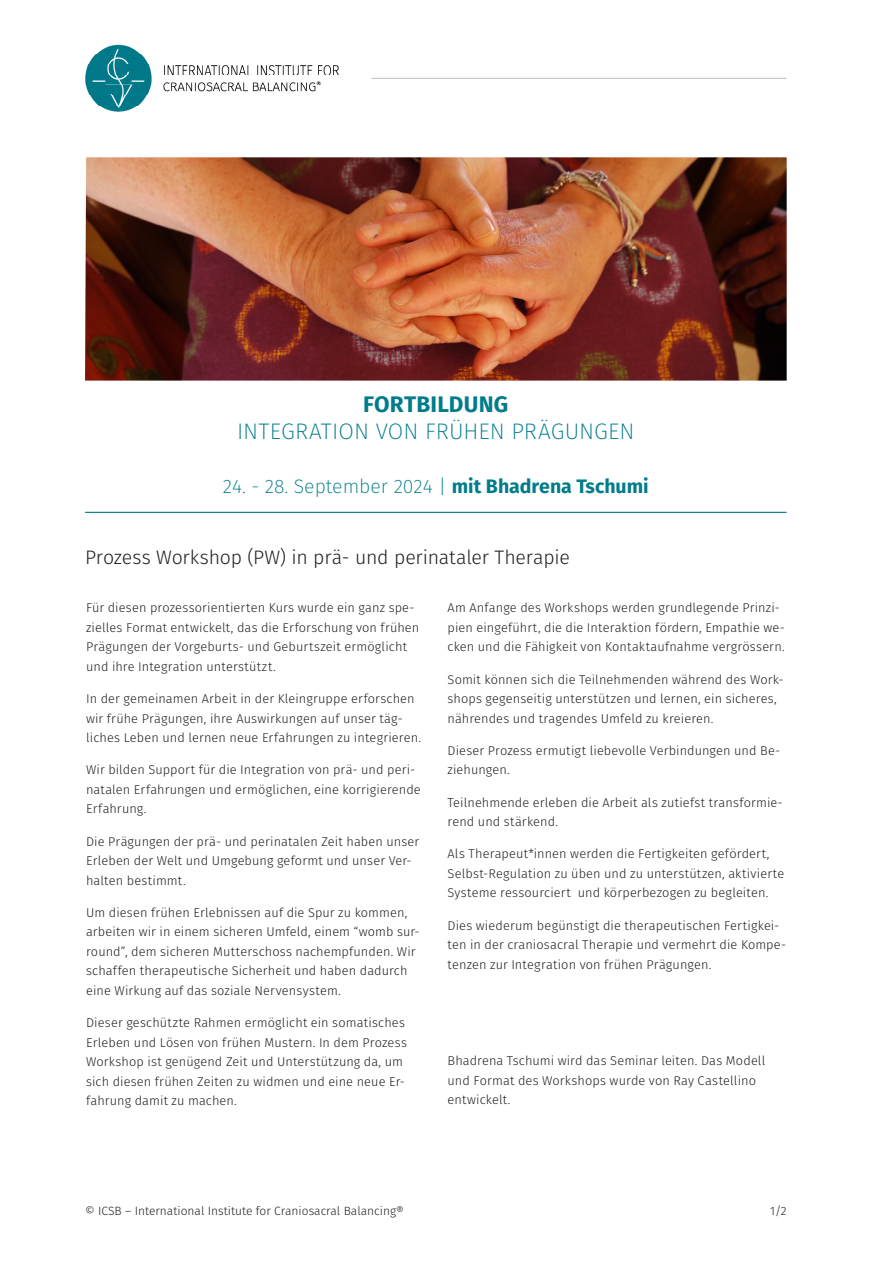
<style>
.page{position:relative;width:893px;height:1263px;background:#fff}
.page>*{position:absolute;margin:0;border:0;box-sizing:border-box;transform-origin:0 0}
.t1{font:200 22.5px "Fira Sans";color:#007c8b}
.t2{font:700 22.5px "Fira Sans";letter-spacing:.01em;color:#007c8b}
._1__Titel{font:300 19.5px "Fira Sans";letter-spacing:-.01em;color:#231f20}
.t3{font:200 19.5px "Fira Sans";color:#007c8b}
.Grundtext{font:300 12.75px/19.5px "Fira Sans";letter-spacing:.01em;color:#231f20}
.t4{font:300 12px "Fira Sans";color:#231f20}
.s1{font-weight:700}
</style>
<div class="page">
<img style="left:85px;top:44px;width:254px;height:68px">
<hr style="left:371px;top:78px;width:416px;height:1px;background:#bcbdc0">
<hr style="left:85px;top:512px;width:702px;height:1px;background:#007c8b">
<img style="left:85px;top:157px;width:702px;height:224px">
<p class="t2" style="left:363px;top:385px;width:147px">FORTBILDUNG</p>
<p class="t1" style="left:237px;top:415px;width:399px">INTEGRATION VON FRÜHEN PRÄGUNGEN</p>
<p class="t3" style="left:223px;top:472px;width:427px">24. - 28. September 2024 | <span class="s1">mit Bhadrena Tschumi</span></p>
<p class="_1__Titel" style="left:85px;top:543px;width:486px">Prozess Workshop (PW) in prä- und perinataler Therapie</p>
<p class="Grundtext" style="left:86px;top:598px;width:335px">Für diesen prozessorientierten Kurs wurde ein ganz spe&shy;zielles Format entwickelt, das die Erforschung von frühen Prägungen der Vorgeburts- und Geburtszeit ermöglicht und ihre Integration unterstützt.</p>
<p class="Grundtext" style="left:86px;top:689px;width:336px">In der gemeinamen Arbeit in der Kleingruppe erforschen wir frühe Prägungen, ihre Auswirkungen auf unser täg&shy;liches Leben und lernen neue Erfahrungen zu integrieren.</p>
<p class="Grundtext" style="left:86px;top:760px;width:336px">Wir bilden Support für die Integration von prä- und peri&shy;natalen Erfahrungen und ermöglichen, eine korrigierende<br>Erfahrung.</p>
<p class="Grundtext" style="left:86px;top:831px;width:335px">Die Prägungen der prä- und perinatalen Zeit haben unser<br>Erleben der Welt und Umgebung geformt und unser Ver&shy;halten bestimmt.</p>
<p class="Grundtext" style="left:86px;top:903px;width:335px">Um diesen frühen Erlebnissen auf die Spur zu kommen, arbeiten wir in einem sicheren Umfeld, einem “womb sur&shy;round”, dem sicheren Mutterschoss nachempfunden. Wir schaffen therapeutische Sicherheit und haben dadurch eine Wirkung auf das soziale Nervensystem.</p>
<p class="Grundtext" style="left:86px;top:1013px;width:322px">Dieser geschützte Rahmen ermöglicht ein somatisches Erleben und Lösen von frühen Mustern. In dem Prozess Workshop ist genügend Zeit und Unterstützung da, um sich diesen frühen Zeiten zu widmen und eine neue Er&shy;fahrung damit zu machen.</p>
<p class="Grundtext" style="left:448px;top:598px;width:339px">Am Anfange des Workshops werden grundlegende Prinzi&shy;pien eingeführt, die die Interaktion fördern, Empathie we&shy;cken und die Fähigkeit von Kontaktaufnahme vergrössern.</p>
<p class="Grundtext" style="left:448px;top:669px;width:338px">Somit können sich die Teilnehmenden während des Work&shy;shops gegenseitig unterstützen und lernen, ein sicheres, nährendes und tragendes Umfeld zu kreieren.</p>
<p class="Grundtext" style="left:448px;top:740px;width:334px">Dieser Prozess ermutigt liebevolle Verbindungen und Be&shy;ziehungen.</p>
<p class="Grundtext" style="left:448px;top:792px;width:337px">Teilnehmende erleben die Arbeit als zutiefst transformie&shy;rend und stärkend.</p>
<p class="Grundtext" style="left:448px;top:844px;width:338px">Als Therapeut*innen werden die Fertigkeiten gefördert,<br>Selbst-Regulation zu üben und zu unterstützen, aktivierte<br>Systeme ressourciert und körperbezogen zu begleiten.</p>
<p class="Grundtext" style="left:448px;top:915px;width:340px">Dies wiederum begünstigt die therapeutischen Fertigkei&shy;ten in der craniosacral Therapie und vermehrt die Kompe&shy;tenzen zur Integration von frühen Prägungen.</p>
<p class="Grundtext" style="left:448px;top:1051px;width:319px">Bhadrena Tschumi wird das Seminar leiten. Das Modell und Format des Workshops wurde von Ray Castellino entwickelt.</p>
<p class="t4" style="left:85px;top:1202px;width:320px">© ICSB – International Institute for Craniosacral Balancing®</p>
<p class="t4" style="left:770px;top:1202px;width:18px">1/2</p>
</div>
